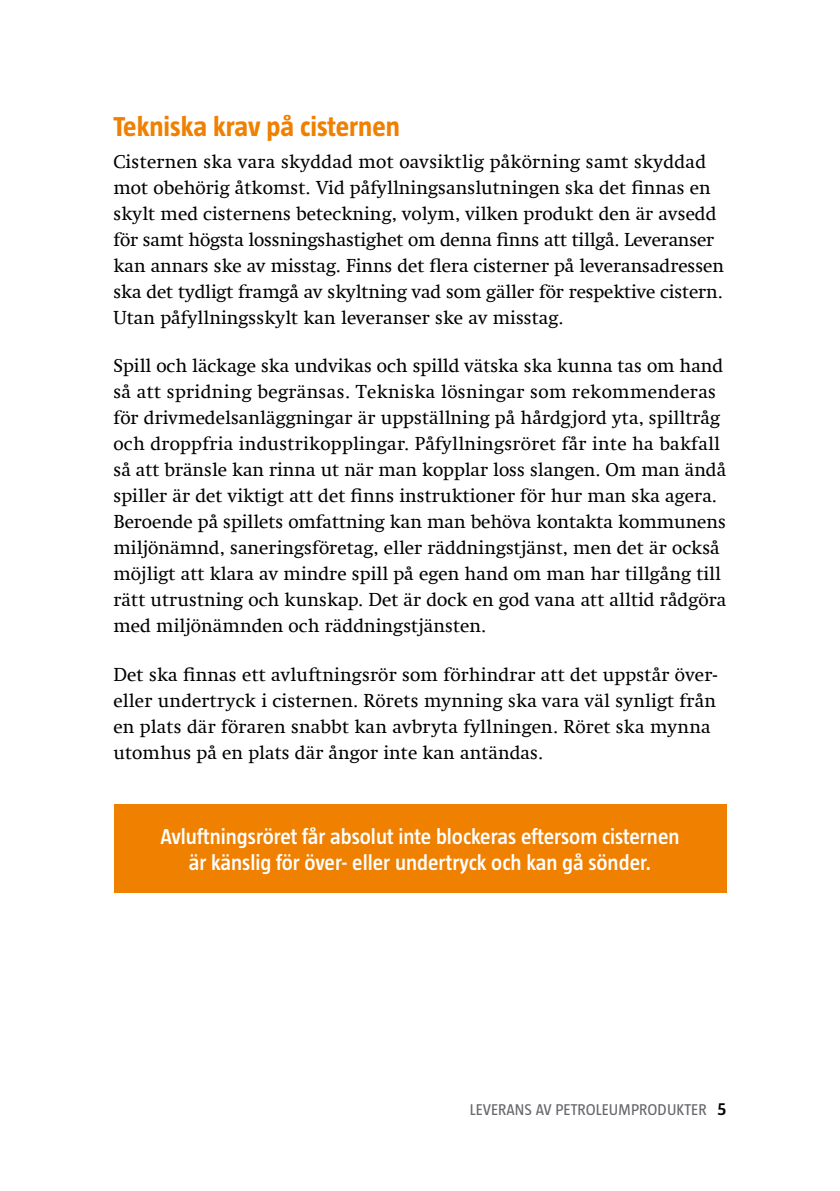
<style>
.page{position:relative;width:840px;height:1191px;background:#fff}
.page>*{position:absolute;margin:0;border:0;box-sizing:border-box;transform-origin:0 0}
.t1{font:700 28px "Taz";color:#ef8000}
.t2{font:600 22px/26px "Taz";color:#fff;text-align:center}
.t3{font:19px/26px "Swift Com";color:#000}
.t4{font:16px "Taz";letter-spacing:.01em;color:#68676c}
.s1{font-weight:600;font-size:18px;color:#000}
</style>
<div class="page">
<div style="left:113px;top:804px;width:613px;height:89px;background:#ef8000"></div>
<h1 class="t1" style="left:113px;top:111px;width:288px">Tekniska krav på cisternen</h1>
<p class="t3" style="left:113px;top:148px;width:612px">Cisternen ska vara skyddad mot oavsiktlig påkörning samt skyddad mot obehörig åtkomst. Vid påfyllningsanslutningen ska det finnas en skylt med cisternens beteckning, volym, vilken produkt den är avsedd för samt högsta lossningshastighet om denna finns att tillgå. Leveranser kan annars ske av misstag. Finns det flera cisterner på leveransadressen ska det tydligt framgå av skyltning vad som gäller för respektive cistern.<br>Utan påfyllningsskylt kan leveranser ske av misstag.</p>
<p class="t3" style="left:113px;top:353px;width:614px">Spill och läckage ska undvikas och spilld vätska ska kunna tas om hand så att spridning begränsas. Tekniska lösningar som rekommenderas för drivmedelsanläggningar är uppställning på hårdgjord yta, spilltråg och droppfria industrikopplingar. Påfyllningsröret får inte ha bakfall så att bränsle kan rinna ut när man kopplar loss slangen. Om man ändå spiller är det viktigt att det finns instruktioner för hur man ska agera.<br>Beroende på spillets omfattning kan man behöva kontakta kommunens miljönämnd, saneringsföretag, eller räddningstjänst, men det är också möjligt att klara av mindre spill på egen hand om man har tillgång till rätt utrustning och kunskap. Det är dock en god vana att alltid rådgöra med miljönämnden och räddningstjänsten.</p>
<p class="t3" style="left:113px;top:661px;width:604px">Det ska finnas ett avluftningsrör som förhindrar att det uppstår över&shy;eller undertryck i cisternen. Rörets mynning ska vara väl synligt från en plats där föraren snabbt kan avbryta fyllningen. Röret ska mynna utomhus på en plats där ångor inte kan antändas.</p>
<p class="t2" style="left:160px;top:823px;width:520px">Avluftningsröret får absolut inte blockeras eftersom cisternen är känslig för över- eller undertryck och kan gå sönder.</p>
<p class="t4" style="left:469px;top:1100px;width:258px">LEVERANS AV PETROLEUMPRODUKTER <span class="s1">5</span></p>
</div>
